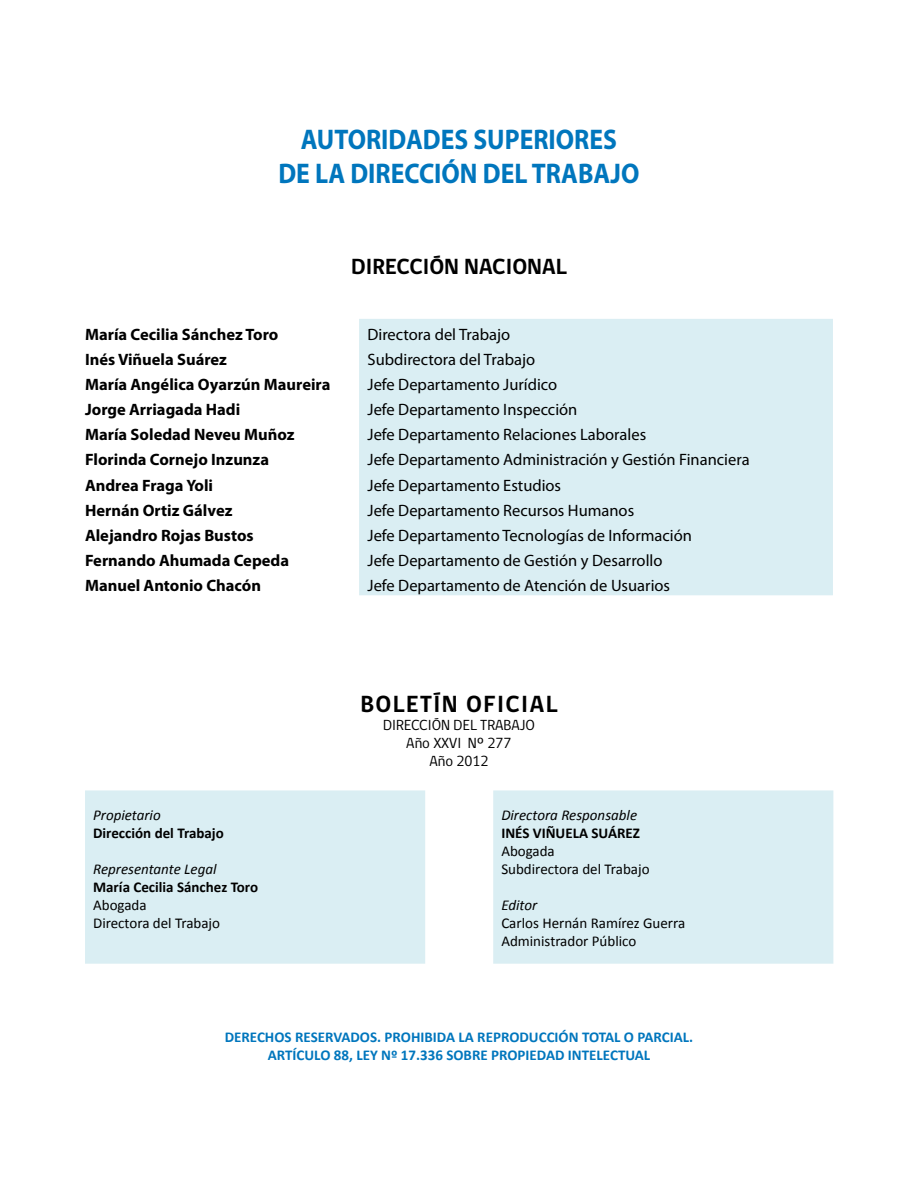
<style>
.page{position:relative;width:918px;height:1188px;background:#fff}
.page>*{position:absolute;margin:0;border:0;box-sizing:border-box;transform-origin:0 0}
.t1{font:700 28.5px/34.2px "Myriad Pro";color:#0076bd;text-align:center;scale:.9 1}
.t2{font:700 24px "gob CL";letter-spacing:.06em;color:#000}
.t3{font:700 22.5px "gob CL";color:#000}
.t4{font:16.5px "Myriad Pro";color:#000}
.t5{font:700 16.5px "Myriad Pro";color:#000}
.t6{font:700 15px/18px "Calibri";color:#0076bd;text-align:center}
.t7{font:15px/18px "Calibri";color:#000}
.t8{font:700 15px "Calibri";color:#000}
.t9{font:italic 15px "Calibri";color:#000}
.t10{font:15px/18px "gob CL";color:#000;text-align:center}
</style>
<div class="page">
<div style="left:359px;top:319px;width:474px;height:276px;background:#daeef3"></div>
<svg style="left:85px;top:790px;width:748px;height:174px;background:#ddeff4"></svg>
<h1 class="t1" style="left:278px;top:121px;width:403px">AUTORIDADES SUPERIORES<br>DE LA DIRECCIÓN DEL TRABAJO</h1>
<h3 class="t3" style="left:351px;top:251px;width:217px">DIRECCIÓN NACIONAL</h3>
<p class="t5" style="left:85px;top:323px;width:195px">María Cecilia Sánchez Toro</p>
<p class="t4" style="left:368px;top:324px;width:144px">Directora del Trabajo</p>
<p class="t5" style="left:85px;top:349px;width:143px">Inés Viñuela Suárez</p>
<p class="t4" style="left:368px;top:349px;width:169px">Subdirectora del Trabajo</p>
<p class="t5" style="left:85px;top:374px;width:247px">María Angélica Oyarzún Maureira</p>
<p class="t4" style="left:368px;top:374px;width:191px">Jefe Departamento Jurídico</p>
<p class="t5" style="left:85px;top:399px;width:157px">Jorge Arriagada Hadi</p>
<p class="t4" style="left:368px;top:399px;width:211px">Jefe Departamento Inspección</p>
<p class="t5" style="left:85px;top:424px;width:211px">María Soledad Neveu Muñoz</p>
<p class="t4" style="left:368px;top:425px;width:280px">Jefe Departamento Relaciones Laborales</p>
<p class="t5" style="left:85px;top:449px;width:186px">Florinda Cornejo Inzunza</p>
<p class="t4" style="left:368px;top:450px;width:384px">Jefe Departamento Administración y Gestión Financiera</p>
<p class="t5" style="left:85px;top:474px;width:130px">Andrea Fraga Yoli</p>
<p class="t4" style="left:368px;top:475px;width:195px">Jefe Departamento Estudios</p>
<p class="t5" style="left:85px;top:499px;width:149px">Hernán Ortiz Gálvez</p>
<p class="t4" style="left:368px;top:500px;width:268px">Jefe Departamento Recursos Humanos</p>
<p class="t5" style="left:85px;top:524px;width:170px">Alejandro Rojas Bustos</p>
<p class="t4" style="left:368px;top:525px;width:326px">Jefe Departamento Tecnologías de Información</p>
<p class="t5" style="left:85px;top:550px;width:206px">Fernando Ahumada Cepeda</p>
<p class="t4" style="left:368px;top:550px;width:296px">Jefe Departamento de Gestión y Desarrollo</p>
<p class="t5" style="left:85px;top:575px;width:178px">Manuel Antonio Chacón</p>
<p class="t4" style="left:368px;top:575px;width:304px">Jefe Departamento de Atención de Usuarios</p>
<p class="t9" style="left:93px;top:805px;width:69px">Propietario</p>
<p class="t8" style="left:93px;top:823px;width:132px">Dirección del Trabajo</p>
<p class="t9" style="left:93px;top:859px;width:125px">Representante Legal</p>
<p class="t8" style="left:93px;top:877px;width:166px">María Cecilia Sánchez Toro</p>
<p class="t7" style="left:93px;top:895px;width:129px">Abogada<br>Directora del Trabajo</p>
<h2 class="t2" style="left:360px;top:688px;width:199px">BOLETÍN OFICIAL</h2>
<p class="t10" style="left:383px;top:717px;width:153px">DIRECCIÓN DEL TRABAJO<br>Año XXVI Nº 277<br>Año 2012</p>
<p class="t9" style="left:501px;top:805px;width:137px">Directora Responsable</p>
<p class="t8" style="left:501px;top:823px;width:140px">INÉS VIÑUELA SUÁREZ</p>
<p class="t7" style="left:501px;top:841px;width:150px">Abogada<br>Subdirectora del Trabajo</p>
<p class="t9" style="left:501px;top:895px;width:37px">Editor</p>
<p class="t7" style="left:501px;top:913px;width:185px">Carlos Hernán Ramírez Guerra<br>Administrador Público</p>
<p class="t6" style="left:225px;top:1027px;width:470px">DERECHOS RESERVADOS. PROHIBIDA LA REPRODUCCIÓN TOTAL O PARCIAL.<br>ARTÍCULO 88, LEY Nº 17.336 SOBRE PROPIEDAD INTELECTUAL</p>
</div>
